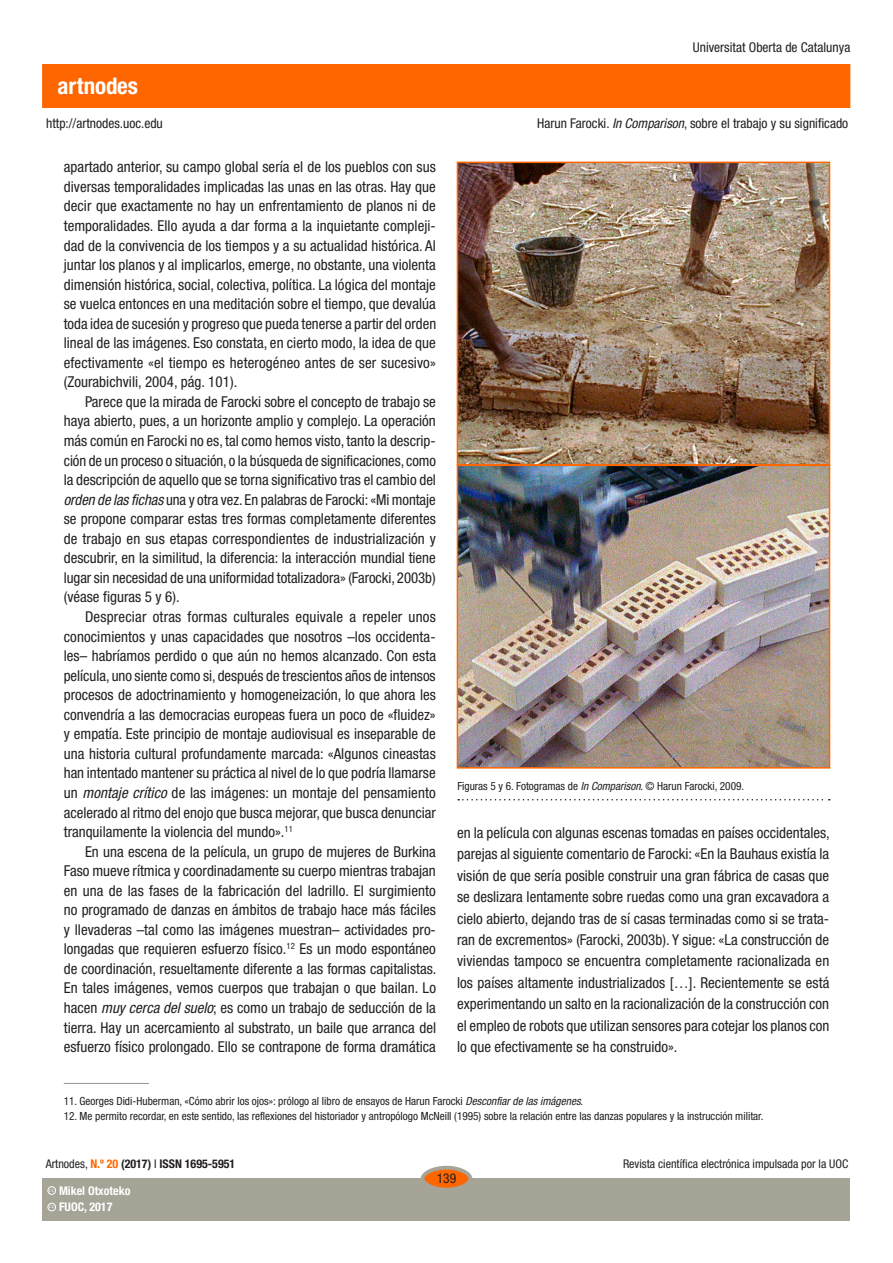
<style>
.page{position:relative;width:893px;height:1263px;background:#fff}
.page>*{position:absolute;margin:0;border:0;box-sizing:border-box;transform-origin:0 0}
.t1{font:700 condensed 22.95px "Helvetica Neue LT Std";color:#fff}
.text_general{font:condensed 15px/19.5px "Helvetica Neue LT Std";color:#231f20;text-align:justify}
.t2{font:condensed 13.5px "Helvetica Neue LT Std";color:#231f20}
.t3{font:condensed 12px "Helvetica Neue LT Std";color:#231f20}
.t4{font:700 condensed 12px "Helvetica Neue LT Std";color:#231f20}
.t5{font:700 condensed 12px "Helvetica Neue LT Std";color:#fff}
._05_NOTASRESTO{font:condensed 11.25px "Helvetica Neue LT Std";color:#231f20}
._04_NOTAS1{font:condensed 11.25px "Helvetica Neue LT Std";color:#231f20}
.PEUSDEFOTO{font:condensed 11.25px "Helvetica Neue LT Std";color:#231f20}
.t6{font:600 3.9px "Adobe Caslon Pro";color:#fff}
.s1{font-style:italic}
.s2{font-weight:400}
.s3{color:#f60}
</style>
<div class="page">
<div style="left:43px;top:65px;width:807px;height:42px;background:#f60"></div>
<div style="left:43px;top:1178px;width:807px;height:42px;background:#a6a397"></div>
<div style="left:422px;top:1168px;width:48px;height:21px;background:#f60;border-radius:50%"></div>
<div style="left:421px;top:1166px;width:51px;height:25px;border:4px solid #a6a397;border-radius:50%"></div>
<div style="left:48px;top:1203px;width:8px;height:8px;border:1px solid #fff;border-radius:50%"></div>
<div style="left:48px;top:1186px;width:8px;height:8px;border:1px solid #fff;border-radius:50%"></div>
<hr style="left:64px;top:1083px;width:85px;height:1px;background:#939598">
<img style="left:460px;top:165px;width:367px;height:601px">
<div style="left:457px;top:162px;width:373px;height:304px;border:2px solid #f60"></div>
<div style="left:457px;top:465px;width:373px;height:304px;border:2px solid #f60"></div>
<svg style="left:458px;top:799px;width:372px;height:1px"></svg>
<h1 class="t1" style="left:58px;top:72px;width:82px">artnodes</h1>
<p class="t2" style="left:46px;top:115px;width:118px">http://artnodes.uoc.edu</p>
<p class="text_general" style="left:64px;top:157px;width:374px">apartado anterior, su campo global sería el de los pueblos con sus diversas temporalidades implicadas las unas en las otras. Hay que decir que exactamente no hay un enfrentamiento de planos ni de temporalidades. Ello ayuda a dar forma a la inquietante compleji&shy;dad de la convivencia de los tiempos y a su actualidad histórica. Al juntar los planos y al implicarlos, emerge, no obstante, una violenta dimensión histórica, social, colectiva, política. La lógica del montaje se vuelca entonces en una meditación sobre el tiempo, que devalúa toda idea de sucesión y progreso que pueda tenerse a partir del orden lineal de las imágenes. Eso constata, en cierto modo, la idea de que efectivamente «el tiempo es heterogéneo antes de ser sucesivo» (Zourabichvili, 2004, pág. 101).</p>
<p class="text_general" style="left:64px;top:392px;width:374px;text-indent:21px">Parece que la mirada de Farocki sobre el concepto de trabajo se haya abierto, pues, a un horizonte amplio y complejo. La operación más común en Farocki no es, tal como hemos visto, tanto la descrip&shy;ción de un proceso o situación, o la búsqueda de significaciones, como la descripción de aquello que se torna significativo tras el cambio del <span class="s1">orden de las fichas</span> una y otra vez. En palabras de Farocki: «Mi montaje se propone comparar estas tres formas completamente diferentes de trabajo en sus etapas correspondientes de industrialización y descubrir, en la similitud, la diferencia: la interacción mundial tiene lugar sin necesidad de una uniformidad totalizadora» (Farocki, 2003b) (véase figuras 5 y 6).</p>
<p class="text_general" style="left:64px;top:607px;width:374px;text-indent:21px">Despreciar otras formas culturales equivale a repeler unos conocimientos y unas capacidades que nosotros –los occidenta&shy;les– habríamos perdido o que aún no hemos alcanzado. Con esta película, uno siente como si, después de trescientos años de intensos procesos de adoctrinamiento y homogeneización, lo que ahora les convendría a las democracias europeas fuera un poco de «fluidez» y empatía. Este principio de montaje audiovisual es inseparable de una historia cultural profundamente marcada: «Algunos cineastas han intentado mantener su práctica al nivel de lo que podría llamarse un <span class="s1">montaje crítico</span> de las imágenes: un montaje del pensamiento acelerado al ritmo del enojo que busca mejorar, que busca denunciar tranquilamente la violencia del mundo».<sup>11</sup></p>
<p class="text_general" style="left:64px;top:841px;width:374px;text-indent:21px">En una escena de la película, un grupo de mujeres de Burkina Faso mueve rítmica y coordinadamente su cuerpo mientras trabajan en una de las fases de la fabricación del ladrillo. El surgimiento no programado de danzas en ámbitos de trabajo hace más fáciles y llevaderas –tal como las imágenes muestran– actividades pro&shy;longadas que requieren esfuerzo físico.<sup>12</sup> Es un modo espontáneo de coordinación, resueltamente diferente a las formas capitalistas.<br>En tales imágenes, vemos cuerpos que trabajan o que bailan. Lo hacen <span class="s1">muy cerca del suelo</span>; es como un trabajo de seducción de la tierra. Hay un acercamiento al substrato, un baile que arranca del esfuerzo físico prolongado. Ello se contrapone de forma dramática</p>
<p class="t2" style="left:693px;top:40px;width:159px">Universitat Oberta de Catalunya</p>
<p class="t2" style="left:537px;top:115px;width:312px">Harun Farocki. <span class="s1">In Comparison</span>, sobre el trabajo y su significado</p>
<p class="PEUSDEFOTO" style="left:457px;top:780px;width:288px">Figuras 5 y 6. Fotogramas de <span class="s1">In Comparison</span>. © Harun Farocki, 2009.</p>
<p class="text_general" style="left:457px;top:822px;width:374px;line-height:21.5px">en la película con algunas escenas tomadas en países occidentales, parejas al siguiente comentario de Farocki: «En la Bauhaus existía la visión de que sería posible construir una gran fábrica de casas que se deslizara lentamente sobre ruedas como una gran excavadora a cielo abierto, dejando tras de sí casas terminadas como si se trata&shy;ran de excrementos» (Farocki, 2003b). Y sigue: «La construcción de viviendas tampoco se encuentra completamente racionalizada en los países altamente industrializados […]. Recientemente se está experimentando un salto en la racionalización de la construcción con el empleo de robots que utilizan sensores para cotejar los planos con lo que efectivamente se ha construido».</p>
<p class="_04_NOTAS1" style="left:64px;top:1094px;width:521px">11. Georges Didi-Huberman, «Cómo abrir los ojos»: prólogo al libro de ensayos de Harun Farocki <span class="s1">Desconfiar de las imágenes</span>.</p>
<p class="_05_NOTASRESTO" style="left:64px;top:1109px;width:701px">12. Me permito recordar, en este sentido, las reflexiones del historiador y antropólogo McNeill (1995) sobre la relación entre las danzas populares y la instrucción militar.</p>
<p class="t4" style="left:46px;top:1157px;width:191px"><span class="s2">Artnodes,</span> <span class="s3">N.º 20</span> (2017) <span class="s2">I</span> ISSN 1695-5951</p>
<p class="t6" style="left:49px;top:1205px;width:7px">CC</p>
<p class="t5" style="left:59px;top:1200px;width:55px">FUOC, 2017</p>
<p class="t5" style="left:59px;top:1183px;width:73px">Mikel Otxoteko</p>
<p class="t6" style="left:49px;top:1188px;width:7px">CC</p>
<p class="t2" style="left:437px;top:1171px;width:21px">139</p>
<p class="t3" style="left:623px;top:1157px;width:227px">Revista científica electrónica impulsada por la UOC</p>
</div>
